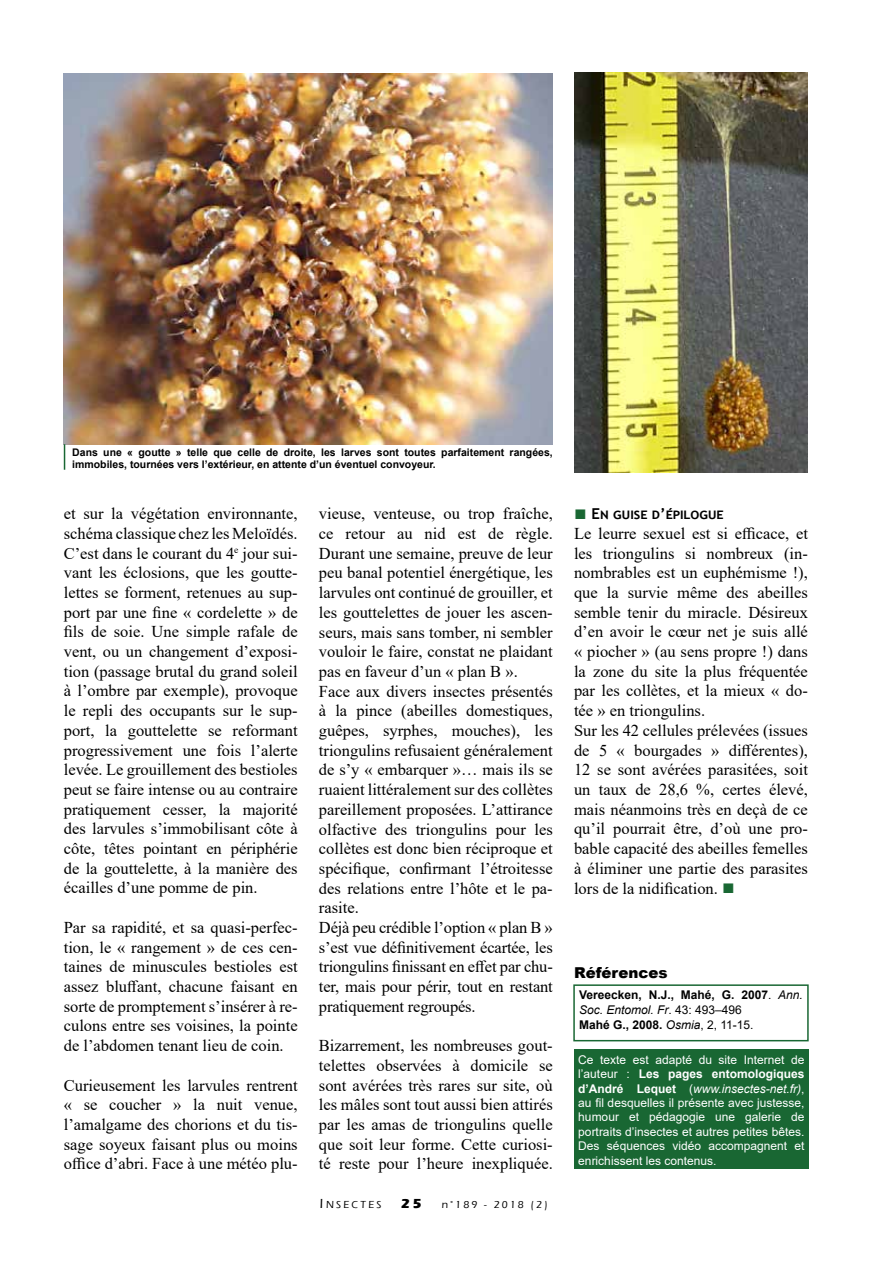
<style>
.page{position:relative;width:893px;height:1263px;background:#fff}
.page>*{position:absolute;margin:0;border:0;box-sizing:border-box;transform-origin:0 0}
.t1{font:16.5px/19.6px "Times New Roman";color:#000;text-align:justify}
.t2{font:700 15px "Trebuchet MS";color:#000}
.t3{font:900 15px "Arial";color:#000}
.t4{font:12px/14.4px "Arial";color:#fff;text-align:justify}
.t5{font:700 12px/15px "Arial";color:#000}
.t6{font:700 10.5px/12px "Arial";color:#000}
.t7{font:500 10.5px "Eras ITC";letter-spacing:.2em;color:#000}
.s1{font-size:13.5px}
.s2{font-weight:700;font-size:13.5px}
.s3{font-family:"Times New Roman";font-weight:400;font-size:21px;color:#196733}
.s4{font-size:21px;color:#196733}
.s5{font-weight:400}
.s6{font-weight:400;font-style:italic}
.s7{font-weight:700}
.s8{font-style:italic}
</style>
<div class="page">
<img style="left:574px;top:73px;width:234px;height:399px">
<div style="left:574px;top:1049px;width:235px;height:120px;background:#196733"></div>
<img style="left:64px;top:73px;width:489px;height:371px">
<div style="left:573px;top:984px;width:236px;height:57px;border:2px solid #196733"></div>
<svg style="left:64px;top:444px;width:1px;height:26px"></svg>
<p class="t6" style="left:72px;top:446px;width:482px">Dans une « goutte » telle que celle de droite, les larves sont toutes parfaitement rangées, immobiles, tournées vers l’extérieur, en attente d’un éventuel convoyeur.</p>
<p class="t1" style="left:64px;top:503px;width:235px">et sur la végétation environnante, schéma classique chez les Meloïdés.<br>C’est dans le courant du 4<sup>e</sup> jour sui&shy;vant les éclosions, que les goutte&shy;lettes se forment, retenues au sup&shy;port par une fine « cordelette » de fils de soie. Une simple rafale de vent, ou un changement d’exposi&shy;tion (passage brutal du grand soleil à l’ombre par exemple), provoque le repli des occupants sur le sup&shy;port, la gouttelette se reformant progressivement une fois l’alerte levée. Le grouillement des bestioles peut se faire intense ou au contraire pratiquement cesser, la majorité des larvules s’immobilisant côte à côte, têtes pointant en périphérie de la gouttelette, à la manière des écailles d’une pomme de pin.</p>
<p class="t1" style="left:64px;top:917px;width:235px">Par sa rapidité, et sa quasi-perfec&shy;tion, le « rangement » de ces cen&shy;taines de minuscules bestioles est assez bluffant, chacune faisant en sorte de promptement s’insérer à re&shy;culons entre ses voisines, la pointe de l’abdomen tenant lieu de coin.</p>
<p class="t1" style="left:64px;top:1074px;width:235px">Curieusement les larvules rentrent « se coucher » la nuit venue, l’amalgame des chorions et du tis&shy;sage soyeux faisant plus ou moins office d’abri. Face à une météo plu-</p>
<p class="t1" style="left:319px;top:503px;width:235px;text-align:left">vieuse, venteuse, ou trop fraîche, ce retour au nid est de règle.<br>Durant une semaine, preuve de leur peu banal potentiel énergétique, les larvules ont continué de grouiller, et les gouttelettes de jouer les ascen&shy;seurs, mais sans tomber, ni sembler vouloir le faire, constat ne plaidant pas en faveur d’un « plan B ».<br>Face aux divers insectes présentés à la pince (abeilles domestiques, guêpes, syrphes, mouches), les triongulins refusaient généralement de s’y « embarquer »… mais ils se ruaient littéralement sur des collètes pareillement proposées. L’attirance olfactive des triongulins pour les collètes est donc bien réciproque et spécifique, confirmant l’étroitesse des relations entre l’hôte et le pa&shy;rasite.<br>Déjà peu crédible l’option « plan B » s’est vue définitivement écartée, les triongulins finissant en effet par chu&shy;ter, mais pour périr, tout en restant pratiquement regroupés.</p>
<p class="t1" style="left:319px;top:1035px;width:235px">Bizarrement, les nombreuses gout&shy;telettes observées à domicile se sont avérées très rares sur site, où les mâles sont tout aussi bien attirés par les amas de triongulins quelle que soit leur forme. Cette curiosi&shy;té reste pour l’heure inexpliquée.</p>
<p class="t7" style="left:320px;top:1199px;width:229px"><span class="s1">I</span>NSECTES <span class="s2">25</span> n°189 - 2018 (2)</p>
<p class="t2" style="left:574px;top:504px;width:151px"><span class="s3">■</span> En guise d’épilogue</p>
<p class="t1" style="left:574px;top:523px;width:235px;text-align:left">Le leurre sexuel est si efficace, et les triongulins si nombreux (in&shy;nombrables est un euphémisme !), que la survie même des abeilles semble tenir du miracle. Désireux d’en avoir le cœur net je suis allé « piocher » (au sens propre !) dans la zone du site la plus fréquentée par les collètes, et la mieux « do&shy;tée » en triongulins.<br>Sur les 42 cellules prélevées (issues de 5 « bourgades » différentes),<br>12 se sont avérées parasitées, soit un taux de 28,6 %, certes élevé, mais néanmoins très en deçà de ce qu’il pourrait être, d’où une pro&shy;bable capacité des abeilles femelles à éliminer une partie des parasites lors de la nidification. <span class="s4">■</span></p>
<p class="t3" style="left:574px;top:961px;width:95px">Références</p>
<p class="t5" style="left:579px;top:987px;width:225px">Vereecken, N.J., Mahé, G. 2007<span class="s5">.</span> <span class="s6">Ann.<br>Soc. Entomol. Fr</span><span class="s5">. 43: 493–496<br></span>Mahé G., 2008. <span class="s6">Osmia</span><span class="s5">, 2, 11-15.</span></p>
<p class="t4" style="left:578px;top:1052px;width:228px">Ce texte est adapté du site Internet de l’auteur : <span class="s7">Les pages entomologiques d’André Lequet</span> (<span class="s8">www.insectes-net.fr)</span>, au fil desquelles il présente avec justesse, humour et pédagogie une galerie de portraits d’insectes et autres petites bêtes.<br>Des séquences vidéo accompagnent et enrichissent les contenus.</p>
</div>
